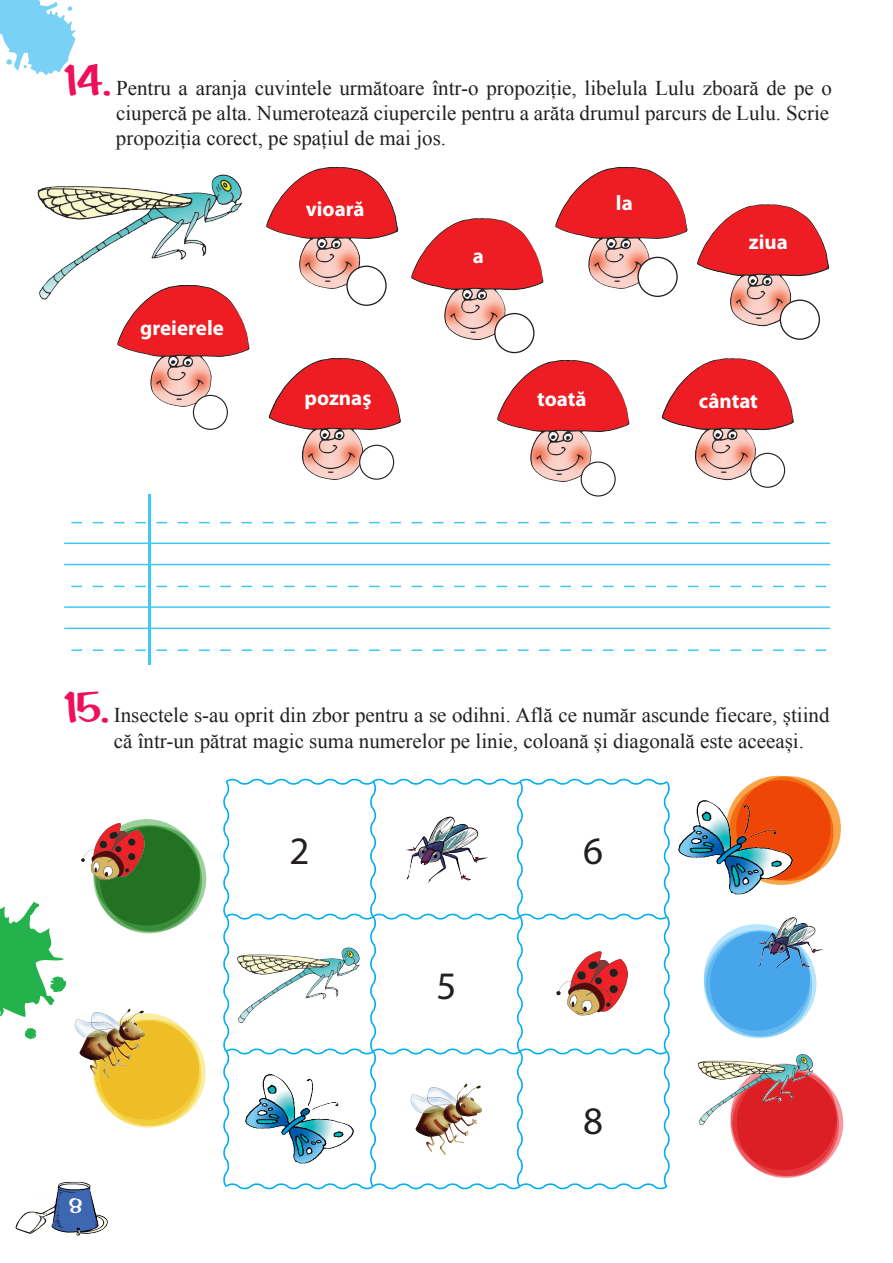
<style>
.page{position:relative;width:893px;height:1263px;background:#fff}
.page>*{position:absolute;margin:0;border:0;box-sizing:border-box;transform-origin:0 0}
.t1{font:39px "Myriad Pro";color:#231f20}
.t2{font:21px/25.2px "Times New Roman";color:#231f20}
.t3{font:700 21px "Myriad Pro";color:#fff}
.t4{font:21px "Fink Casual";color:#fff}
.s1{font-family:"Fink Casual";font-size:45px;color:#ee1059}
</style>
<div class="page">
<img style="left:15px;top:1181px;width:93px;height:55px">
<svg style="left:24px;top:1027px;width:13px;height:13px"></svg>
<svg style="left:0;top:901px;width:66px;height:116px"></svg>
<svg style="left:0;top:0;width:75px;height:75px"></svg>
<svg style="left:669px;top:784px;width:1px;height:386px"></svg>
<svg style="left:223px;top:778px;width:446px;height:412px"></svg>
<img style="left:405px;top:815px;width:83px;height:68px">
<img style="left:233px;top:942px;width:134px;height:84px">
<img style="left:555px;top:950px;width:77px;height:68px">
<img style="left:245px;top:1073px;width:110px;height:91px">
<img style="left:410px;top:1083px;width:73px;height:71px">
<svg style="left:100px;top:825px;width:106px;height:107px"></svg>
<svg style="left:96px;top:827px;width:106px;height:106px;background:#287728"></svg>
<img style="left:81px;top:821px;width:67px;height:61px">
<svg style="left:736px;top:776px;width:105px;height:105px"></svg>
<svg style="left:729px;top:780px;width:104px;height:105px"></svg>
<svg style="left:726px;top:776px;width:105px;height:104px;background:#ee4d0a"></svg>
<img style="left:678px;top:799px;width:116px;height:96px">
<svg style="left:99px;top:1019px;width:107px;height:107px"></svg>
<svg style="left:95px;top:1021px;width:106px;height:107px;background:#efc02b"></svg>
<img style="left:74px;top:1009px;width:72px;height:69px">
<svg style="left:737px;top:1070px;width:106px;height:106px"></svg>
<svg style="left:733px;top:1071px;width:106px;height:107px;background:#dd272c"></svg>
<img style="left:698px;top:1054px;width:121px;height:74px">
<img style="left:37px;top:174px;width:206px;height:126px">
<img style="left:116px;top:285px;width:133px;height:122px">
<div style="left:193px;top:395px;width:34px;height:34px;background:#fff;border-radius:50%"></div>
<div style="left:193px;top:395px;width:35px;height:35px;border:1px solid #231f20;border-radius:50%"></div>
<img style="left:497px;top:360px;width:132px;height:122px">
<div style="left:581px;top:462px;width:34px;height:34px;background:#fff;border-radius:50%"></div>
<div style="left:581px;top:461px;width:35px;height:35px;border:1px solid #231f20;border-radius:50%"></div>
<img style="left:266px;top:167px;width:132px;height:122px">
<div style="left:347px;top:266px;width:39px;height:39px;background:#fff;border-radius:50%"></div>
<div style="left:346px;top:266px;width:41px;height:40px;border:1px solid #231f20;border-radius:50%"></div>
<img style="left:411px;top:218px;width:132px;height:122px">
<div style="left:495px;top:314px;width:39px;height:39px;background:#fff;border-radius:50%"></div>
<div style="left:494px;top:313px;width:40px;height:40px;border:1px solid #231f20;border-radius:50%"></div>
<img style="left:555px;top:167px;width:132px;height:122px">
<div style="left:638px;top:257px;width:39px;height:39px;background:#fff;border-radius:50%"></div>
<div style="left:637px;top:257px;width:41px;height:40px;border:1px solid #231f20;border-radius:50%"></div>
<img style="left:697px;top:204px;width:132px;height:123px">
<div style="left:780px;top:300px;width:39px;height:39px;background:#fff;border-radius:50%"></div>
<div style="left:780px;top:300px;width:40px;height:40px;border:1px solid #231f20;border-radius:50%"></div>
<img style="left:661px;top:358px;width:133px;height:123px">
<div style="left:751px;top:453px;width:34px;height:34px;background:#fff;border-radius:50%"></div>
<div style="left:750px;top:453px;width:35px;height:35px;border:1px solid #231f20;border-radius:50%"></div>
<img style="left:268px;top:358px;width:133px;height:122px">
<div style="left:360px;top:445px;width:34px;height:34px;background:#fff;border-radius:50%"></div>
<div style="left:359px;top:445px;width:35px;height:35px;border:1px solid #231f20;border-radius:50%"></div>
<svg style="left:64px;top:494px;width:765px;height:170px"></svg>
<svg style="left:704px;top:924px;width:106px;height:106px"></svg>
<svg style="left:710px;top:930px;width:106px;height:107px"></svg>
<svg style="left:706px;top:932px;width:106px;height:106px;background:#4ba8eb"></svg>
<img style="left:758px;top:917px;width:65px;height:52px">
<p class="t2" style="left:116px;top:75px;width:718px;text-indent:-52px"><span class="s1">14.</span> Pentru a aranja cuvintele următoare într-o propoziție, libelula Lulu zboară de pe o ciupercă pe alta. Numerotează ciupercile pentru a arăta drumul parcurs de Lulu. Scrie propoziția corect, pe spațiul de mai jos.</p>
<p class="t3" style="left:140px;top:316px;width:85px">greierele</p>
<p class="t3" style="left:306px;top:197px;width:60px">vioară</p>
<p class="t3" style="left:473px;top:244px;width:13px">a</p>
<p class="t3" style="left:616px;top:191px;width:18px">la</p>
<p class="t3" style="left:749px;top:230px;width:40px">ziua</p>
<p class="t3" style="left:537px;top:387px;width:51px">toată</p>
<p class="t3" style="left:305px;top:386px;width:68px">poznaş</p>
<p class="t3" style="left:699px;top:389px;width:61px">cântat</p>
<p class="t2" style="left:114px;top:702px;width:717px;text-indent:-50px"><span class="s1">15.</span> Insectele s-au oprit din zbor pentru a se odihni. Află ce număr ascunde fiecare, știind că într-un pătrat magic suma numerelor pe linie, coloană și diagonală este aceeași.</p>
<h1 class="t1" style="left:290px;top:829px;width:22px">2</h1>
<h1 class="t1" style="left:583px;top:829px;width:22px">6</h1>
<p class="t4" style="left:69px;top:1189px;width:15px">8</p>
<h1 class="t1" style="left:436px;top:964px;width:22px">5</h1>
<h1 class="t1" style="left:583px;top:1099px;width:22px">8</h1>
</div>
